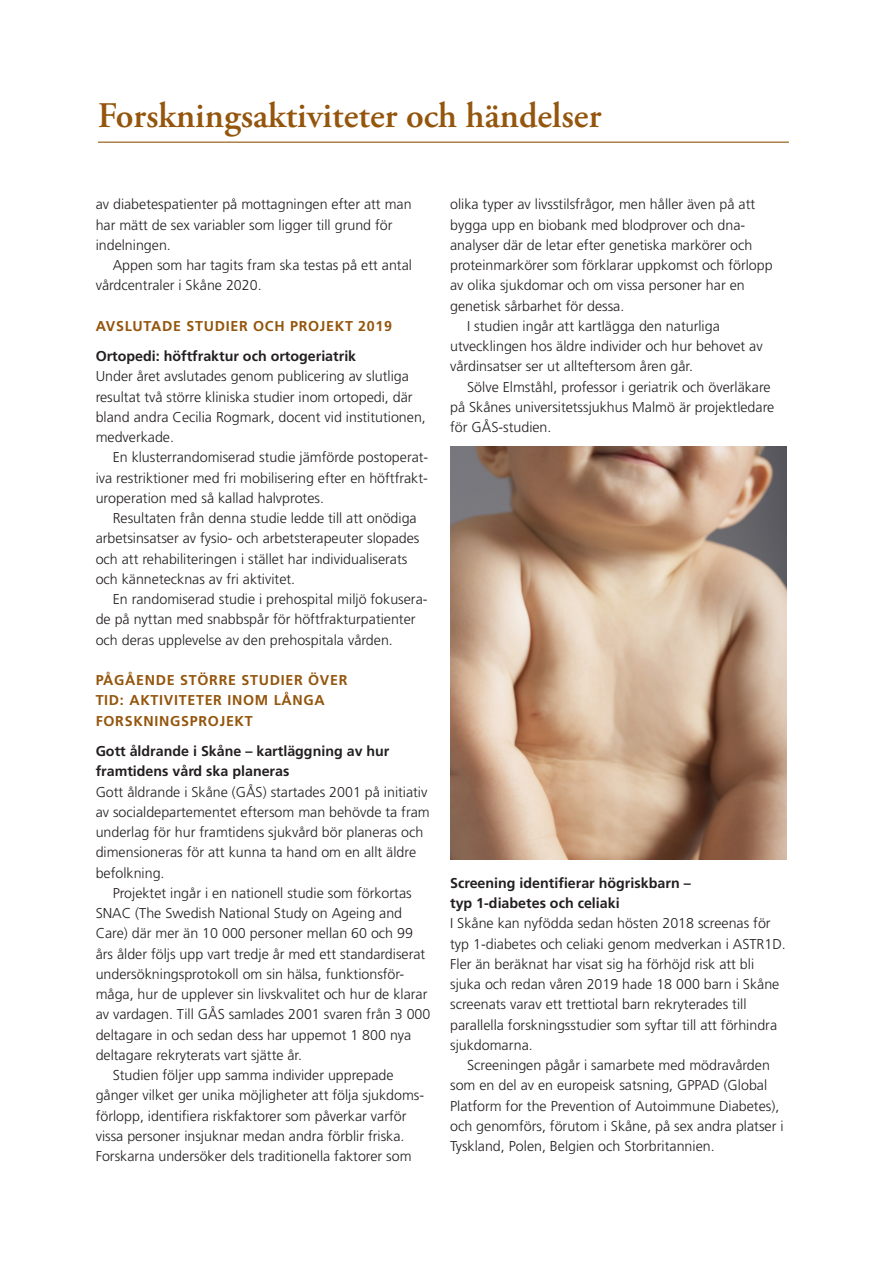
<style>
.page{position:relative;width:893px;height:1263px;background:#fff}
.page>*{position:absolute;margin:0;border:0;box-sizing:border-box;transform-origin:0 0}
.Brons_huvudrubriker{font:600 36px "Adobe Garamond Pro";color:#94550c}
.Svart_Brödtext_med_i{font:300 14.25px/20.2px "Frutiger LT Std";color:#231f20}
.Svart_Brödtext_utan{font:300 14.25px/20.2px "Frutiger LT Std";color:#231f20}
.Underrubrik_2{font:700 14.25px/20.2px "Frutiger LT Std";color:#231f20}
.Brons_Underrubrik_1{font:700 14.25px/20.2px "Frutiger LT Std";letter-spacing:.05em;color:#94550c}
</style>
<div class="page">
<hr style="left:98px;top:142px;width:691px;height:1px;background:#94550c">
<img style="left:450px;top:447px;width:337px;height:412px">
<p class="Brons_huvudrubriker" style="left:98px;top:95px;width:505px">Forskningsaktiviteter och händelser</p>
<p class="Svart_Brödtext_med_i" style="left:96px;top:194px;width:317px">av diabetespatienter på mottagningen efter att man har mätt de sex variabler som ligger till grund för indelningen.</p>
<p class="Svart_Brödtext_med_i" style="left:96px;top:255px;width:318px;text-indent:17px">Appen som har tagits fram ska testas på ett antal vårdcentraler i Skåne 2020.</p>
<p class="Brons_Underrubrik_1" style="left:96px;top:316px;width:298px">AVSLUTADE STUDIER OCH PROJEKT 2019</p>
<p class="Underrubrik_2" style="left:96px;top:346px;width:262px">Ortopedi: höftfraktur och ortogeriatrik</p>
<p class="Svart_Brödtext_utan" style="left:96px;top:367px;width:332px">Under året avslutades genom publicering av slutliga resultat två större kliniska studier inom ortopedi, där bland andra Cecilia Rogmark, docent vid institutionen, medverkade.</p>
<p class="Svart_Brödtext_med_i" style="left:96px;top:448px;width:334px;text-align:justify;text-indent:17px">En klusterrandomiserad studie jämförde postoperat&shy;iva restriktioner med fri mobilisering efter en höftfrakt&shy;uroperation med så kallad halvprotes.</p>
<p class="Svart_Brödtext_med_i" style="left:96px;top:508px;width:325px;text-indent:17px">Resultaten från denna studie ledde till att onödiga arbetsinsatser av fysio- och arbetsterapeuter slopades och att rehabiliteringen i stället har individualiserats och kännetecknas av fri aktivitet.</p>
<p class="Svart_Brödtext_med_i" style="left:96px;top:589px;width:333px;text-indent:17px">En randomiserad studie i prehospital miljö fokusera&shy;de på nyttan med snabbspår för höftfrakturpatienter och deras upplevelse av den prehospitala vården.</p>
<p class="Brons_Underrubrik_1" style="left:96px;top:670px;width:253px">PÅGÅENDE STÖRRE STUDIER ÖVER<br>TID: AKTIVITETER INOM LÅNGA<br>FORSKNINGSPROJEKT</p>
<p class="Underrubrik_2" style="left:96px;top:741px;width:295px">Gott åldrande i Skåne – kartläggning av hur framtidens vård ska planeras</p>
<p class="Svart_Brödtext_utan" style="left:96px;top:782px;width:336px">Gott åldrande i Skåne (GÅS) startades 2001 på initiativ av socialdepartementet eftersom man behövde ta fram underlag för hur framtidens sjukvård bör planeras och dimensioneras för att kunna ta hand om en allt äldre befolkning.</p>
<p class="Svart_Brödtext_med_i" style="left:96px;top:883px;width:336px;text-indent:17px">Projektet ingår i en nationell studie som förkortas SNAC (The Swedish National Study on Ageing and Care) där mer än 10 000 personer mellan 60 och 99 års ålder följs upp vart tredje år med ett standardiserat undersökningsprotokoll om sin hälsa, funktionsför&shy;måga, hur de upplever sin livskvalitet och hur de klarar av vardagen. Till GÅS samlades 2001 svaren från 3 000 deltagare in och sedan dess har uppemot 1 800 nya deltagare rekryterats vart sjätte år.</p>
<p class="Svart_Brödtext_med_i" style="left:96px;top:1065px;width:330px;text-indent:17px">Studien följer upp samma individer upprepade gånger vilket ger unika möjligheter att följa sjukdoms&shy;förlopp, identifiera riskfaktorer som påverkar varför vissa personer insjuknar medan andra förblir friska.<br>Forskarna undersöker dels traditionella faktorer som</p>
<p class="Svart_Brödtext_med_i" style="left:450px;top:194px;width:324px">olika typer av livsstilsfrågor, men håller även på att bygga upp en biobank med blodprover och dna&shy;analyser där de letar efter genetiska markörer och proteinmarkörer som förklarar uppkomst och förlopp av olika sjukdomar och om vissa personer har en genetisk sårbarhet för dessa.</p>
<p class="Svart_Brödtext_med_i" style="left:450px;top:316px;width:314px;text-indent:17px">I studien ingår att kartlägga den naturliga utvecklingen hos äldre individer och hur behovet av vårdinsatser ser ut allteftersom åren går.</p>
<p class="Svart_Brödtext_med_i" style="left:450px;top:377px;width:326px;text-indent:17px">Sölve Elmståhl, professor i geriatrik och överläkare på Skånes universitetssjukhus Malmö är projektledare för GÅS-studien.</p>
<p class="Underrubrik_2" style="left:450px;top:873px;width:242px">Screening identifierar högriskbarn – typ 1-diabetes och celiaki</p>
<p class="Svart_Brödtext_utan" style="left:450px;top:913px;width:337px">I Skåne kan nyfödda sedan hösten 2018 screenas för typ 1-diabetes och celiaki genom medverkan i ASTR1D.<br>Fler än beräknat har visat sig ha förhöjd risk att bli sjuka och redan våren 2019 hade 18 000 barn i Skåne screenats varav ett trettiotal barn rekryterades till parallella forskningsstudier som syftar till att förhindra sjukdomarna.</p>
<p class="Svart_Brödtext_med_i" style="left:450px;top:1055px;width:335px;text-indent:17px">Screeningen pågår i samarbete med mödravården som en del av en europeisk satsning, GPPAD (Global Platform for the Prevention of Autoimmune Diabetes), och genomförs, förutom i Skåne, på sex andra platser i Tyskland, Polen, Belgien och Storbritannien.</p>
</div>
